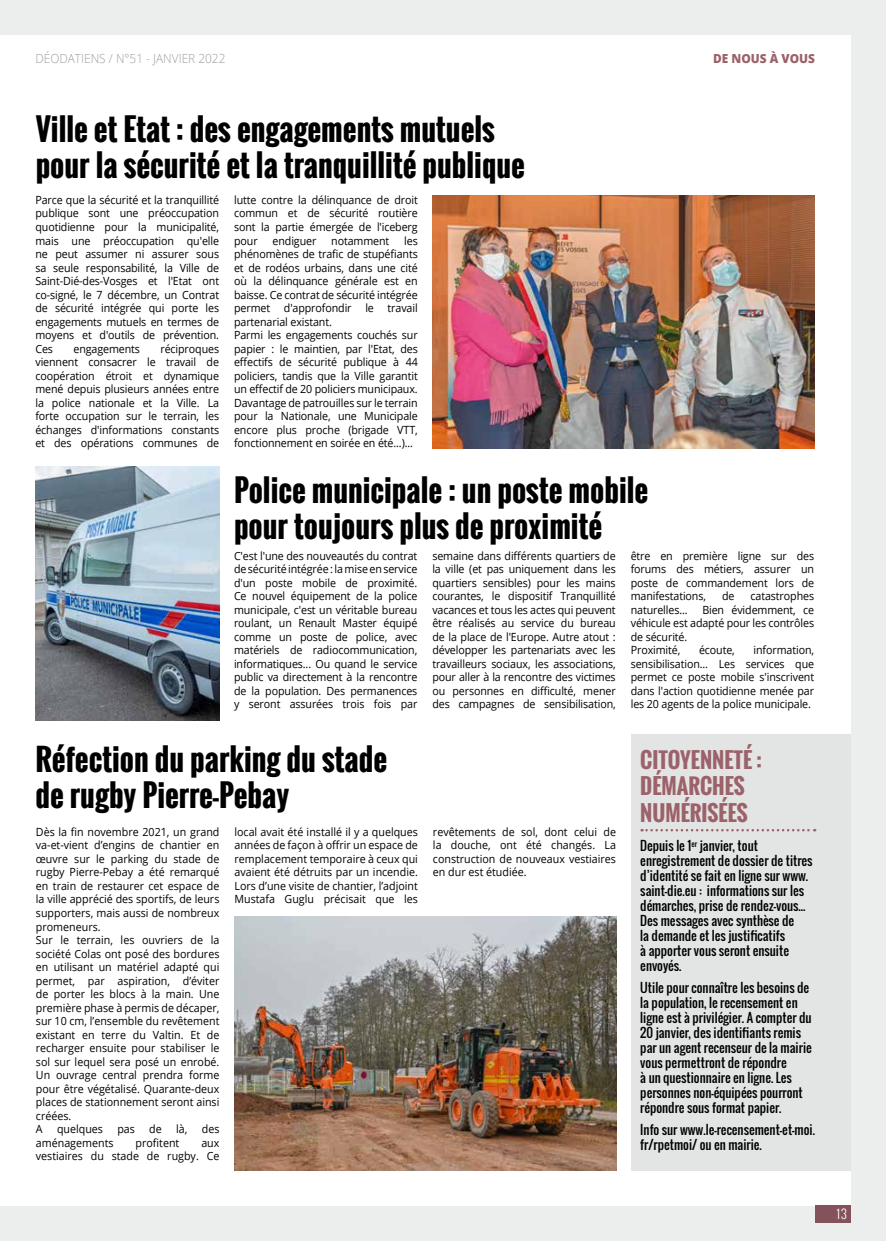
<style>
.page{position:relative;width:886px;height:1241px;background:#fff}
.page>*{position:absolute;margin:0;border:0;box-sizing:border-box;transform-origin:0 0}
.t1{font:700 30px/36px "Oswald";color:#000}
.t2{font:700 21.25px/26.2px "Oswald";color:#9c626a}
.t3{font:12.5px/15px "Oswald";color:#000}
.t4{font:300 12.5px "Open Sans";color:#9c9e9f;scale:.95 1}
.t5{font:800 12.5px "Open Sans";color:#9c626a;scale:.95 1}
.t6{font:300 12.5px "Oswald";color:#fff}
.t7{font:11.25px/13.5px "Open Sans";letter-spacing:-.01em;color:#000;text-align:justify;scale:.95 1}
</style>
<div class="page">
<div style="left:0;top:0;width:886px;height:1240px;background:#eceded"></div>
<div style="left:0;top:35px;width:850px;height:1170px;background:#fff"></div>
<img style="left:432px;top:195px;width:383px;height:253px">
<img style="left:36px;top:467px;width:184px;height:253px">
<div style="left:632px;top:733px;width:219px;height:437px;background:#e3e4e4"></div>
<svg style="left:641px;top:829px;width:174px;height:2px"></svg>
<img style="left:234px;top:916px;width:382px;height:253px">
<div style="left:815px;top:1205px;width:35px;height:17px;background:#84525a"></div>
<p class="t4" style="left:35px;top:50px;width:202px">DÉODATIENS / N°51 - JANVIER 2022</p>
<p class="t5" style="left:713px;top:49px;width:109px">DE NOUS À VOUS</p>
<h1 class="t1" style="left:36px;top:112px;width:491px">Ville et Etat : des engagements mutuels pour la sécurité et la tranquillité publique</h1>
<p class="t7" style="left:35px;top:193px;width:195px">Parce que la sécurité et la tranquillité publique sont une préoccupation quotidienne pour la municipalité, mais une préoccupation qu'elle ne peut assumer ni assurer sous sa seule responsabilité, la Ville de Saint-Dié-des-Vosges et l'Etat ont co-signé, le 7 décembre, un Contrat de sécurité intégrée qui porte les engagements mutuels en termes de moyens et d'outils de prévention.<br>Ces</p>
<p class="t7" style="left:234px;top:193px;width:195px">lutte contre la délinquance de droit commun et de sécurité routière sont la partie émergée de l'iceberg pour</p>
<p class="t7" style="left:234px;top:233px;width:195px;text-align:left;text-indent:170px">les phénomènes de trafic de stupéfiants et de rodéos urbains, dans une cité où la délinquance générale est en baisse. Ce contrat de sécurité intégrée permet d'approfondir le travail partenarial existant.<br>Parmi les engagements couchés sur papier : le maintien, par l'Etat, des effectifs de sécurité publique à 44 policiers, tandis que la Ville garantit un effectif de 20 policiers municipaux.<br>Davantage de patrouilles sur le terrain pour la Nationale, une Municipale encore plus proche (brigade VTT, fonctionnement en soirée en été...)...</p>
<p class="t7" style="left:273px;top:233px;width:48px">endiguer</p>
<p class="t7" style="left:331px;top:233px;width:63px">notamment</p>
<p class="t7" style="left:35px;top:341px;width:195px;text-indent:125px">réciproques viennent consacrer le travail de coopération étroit et dynamique mené depuis plusieurs années entre la police nationale et la Ville. La forte occupation sur le terrain, les échanges d'informations constants et des opérations communes de</p>
<p class="t7" style="left:73px;top:341px;width:72px">engagements</p>
<h1 class="t1" style="left:234px;top:472px;width:416px">Police municipale : un poste mobile pour toujours plus de proximité</h1>
<p class="t7" style="left:234px;top:548px;width:195px">C'est l'une des nouveautés du contrat de sécurité intégrée : la mise en service d'un poste mobile de proximité.<br>Ce nouvel équipement de la police municipale, c'est un véritable bureau roulant, un Renault Master équipé comme un poste de police, avec matériels de radiocommunication, informatiques... Ou quand le service public va directement à la rencontre de la population. Des permanences y seront assurées trois fois par</p>
<p class="t7" style="left:432px;top:548px;width:194px">semaine dans différents quartiers de la ville (et pas uniquement dans les quartiers sensibles) pour les mains courantes, le dispositif Tranquillité vacances et tous les actes qui peuvent être réalisés au service du bureau de la place de l'Europe. Autre atout : développer les partenariats avec les travailleurs sociaux, les associations, pour aller à la rencontre des victimes ou personnes en difficulté, mener des campagnes de sensibilisation,</p>
<p class="t7" style="left:631px;top:548px;width:194px">être en première ligne sur des forums des métiers, assurer un poste de commandement lors de manifestations,</p>
<p class="t7" style="left:722px;top:589px;width:15px">de</p>
<p class="t7" style="left:750px;top:589px;width:68px">catastrophes</p>
<p class="t7" style="left:631px;top:602px;width:194px;text-align:left;text-indent:72px">Bien évidemment, ce véhicule est adapté pour les contrôles de sécurité.<br>Proximité,</p>
<p class="t7" style="left:631px;top:602px;width:61px">naturelles...</p>
<p class="t7" style="left:699px;top:643px;width:39px">écoute,</p>
<p class="t7" style="left:631px;top:643px;width:194px;text-indent:123px">information, sensibilisation... Les services que permet ce poste mobile s'inscrivent dans l'action quotidienne menée par les 20 agents de la police municipale.</p>
<h2 class="t2" style="left:640px;top:747px;width:123px">CITOYENNETÉ :<br>DÉMARCHES<br>NUMÉRISÉES</h2>
<p class="t3" style="left:640px;top:838px;width:174px">Depuis le 1<sup>er</sup> janvier, tout enregistrement de dossier de titres d’identité se fait en ligne sur www. saint-die.eu : informations sur les démarches, prise de rendez-vous...<br>Des messages avec synthèse de<br>la demande et les justificatifs<br>à apporter vous seront ensuite envoyés.</p>
<p class="t3" style="left:640px;top:980px;width:173px">Utile pour connaître les besoins de la population, le recensement en ligne est à privilégier. A compter du 20 janvier, des identifiants remis par un agent recenseur de la mairie vous permettront de répondre<br>à un questionnaire en ligne. Les personnes non-équipées pourront répondre sous format papier.</p>
<p class="t3" style="left:640px;top:1122px;width:176px">Info sur www.le-recensement-et-moi. fr/rpetmoi/ ou en mairie.</p>
<h1 class="t1" style="left:35px;top:741px;width:353px">Réfection du parking du stade de rugby Pierre-Pebay</h1>
<p class="t7" style="left:36px;top:824px;width:195px;text-align:left">Dès la fin novembre 2021, un grand va-et-vient d’engins de chantier en œuvre sur le parking du stade de rugby Pierre-Pebay a été remarqué en train de restaurer cet espace de la ville apprécié des sportifs, de leurs supporters, mais aussi de nombreux promeneurs.<br>Sur le terrain, les ouvriers de la société Colas ont posé des bordures en utilisant un matériel adapté qui permet, par aspiration, d’éviter de porter les blocs à la main. Une première phase à permis de décaper, sur 10 cm, l’ensemble du revêtement existant en terre du Valtin. Et de recharger ensuite pour stabiliser le sol sur lequel sera posé un enrobé.<br>Un ouvrage central prendra forme pour être végétalisé. Quarante-deux places de stationnement seront ainsi créées.<br>A</p>
<p class="t7" style="left:234px;top:824px;width:195px">local avait été installé il y a quelques années de façon à offrir un espace de remplacement temporaire à ceux qui avaient été détruits par un incendie.<br>Lors d’une visite de chantier, l’adjoint Mustafa Guglu précisait que les</p>
<p class="t7" style="left:433px;top:824px;width:194px">revêtements de sol, dont celui de la douche, ont été changés. La construction de nouveaux vestiaires en dur est étudiée.</p>
<p class="t7" style="left:57px;top:1121px;width:50px">quelques</p>
<p class="t7" style="left:117px;top:1121px;width:20px">pas</p>
<p class="t7" style="left:149px;top:1121px;width:15px">de</p>
<p class="t7" style="left:176px;top:1121px;width:13px">là,</p>
<p class="t7" style="left:202px;top:1121px;width:20px">des</p>
<p class="t7" style="left:36px;top:1135px;width:83px">aménagements</p>
<p class="t7" style="left:136px;top:1135px;width:48px">profitent</p>
<p class="t7" style="left:36px;top:1135px;width:195px;text-align:right">aux<br>vestiaires du stade de rugby. Ce</p>
<p class="t6" style="left:837px;top:1204px;width:12px">13</p>
</div>
